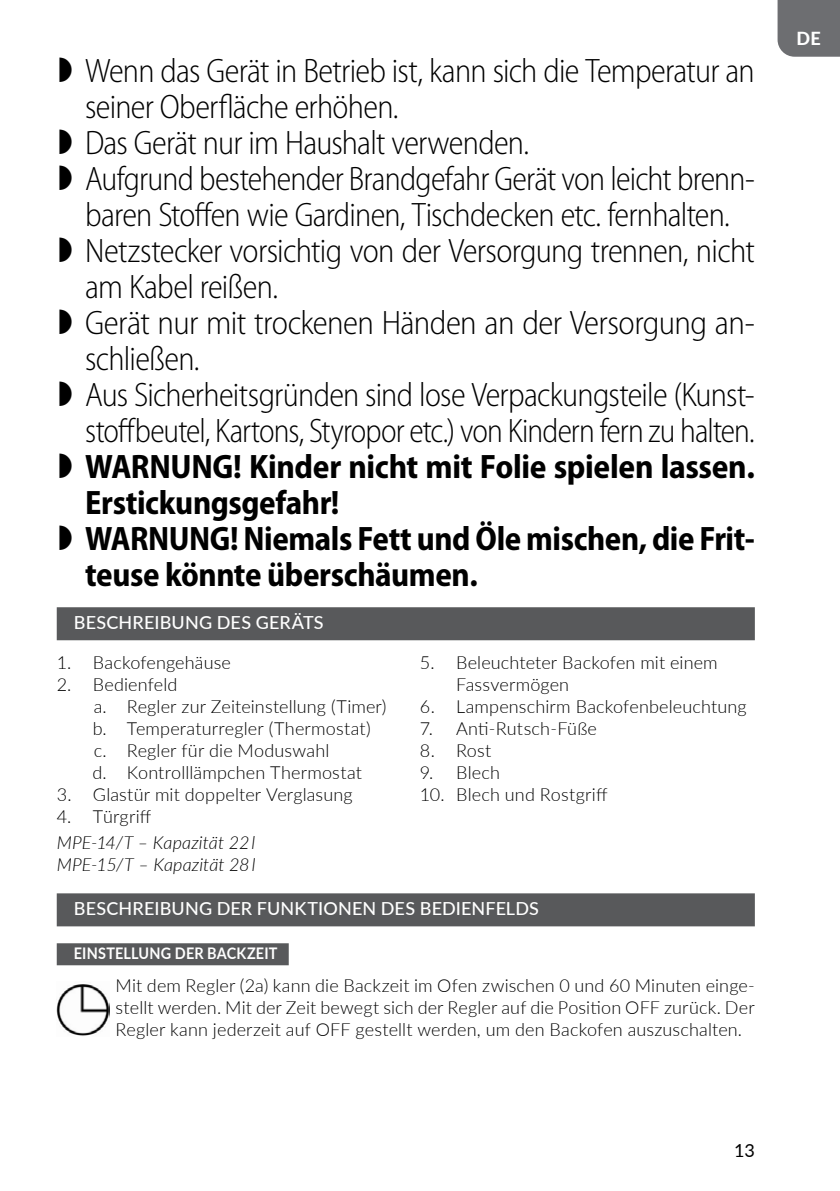
<style>
.page{position:relative;width:840px;height:1191px;background:#fff}
.page>*{position:absolute;margin:0;border:0;box-sizing:border-box;transform-origin:0 0}
.t1{font:300 semi-condensed 34px/36px "Myriad Pro";letter-spacing:-.025em;color:#000}
.t2{font:700 semi-condensed 34px/36px "Myriad Pro";letter-spacing:-.01em;color:#000}
.t3{font:300 18px/22px "Lato";letter-spacing:.01em;color:#000}
.t4{font:500 18px "Lato";letter-spacing:.01em;color:#fff}
.t5{font:italic 300 18px/22px "Lato";letter-spacing:.005em;color:#000}
.t6{font:18px "Lato";color:#000}
.t7{font:800 18px "Lato";color:#fff}
.t8{font:700 16px "Lato";letter-spacing:.015em;color:#fff;scale:.9 1}
</style>
<div class="page">
<div style="left:777px;top:0;width:62px;height:57px;background:#6d6e71"></div>
<div style="left:57px;top:607px;width:697px;height:33px;background:#58595b"></div>
<div style="left:57px;top:893px;width:697px;height:33px;background:#58595b"></div>
<div style="left:57px;top:943px;width:231px;height:22px;background:#58595b"></div>
<img style="left:57px;top:984px;width:53px;height:52px">
<p class="t1" style="left:85px;top:54px;width:671px">Wenn das Gerät in Betrieb ist, kann sich die Temperatur an seiner Oberfläche erhöhen.<br>Das Gerät nur im Haushalt verwenden.<br>Aufgrund bestehender Brandgefahr Gerät von leicht brenn&shy;baren Stoffen wie Gardinen, Tischdecken etc. fernhalten.<br>Netzstecker vorsichtig von der Versorgung trennen, nicht am Kabel reißen.<br>Gerät nur mit trockenen Händen an der Versorgung an&shy;schließen.<br>Aus Sicherheitsgründen sind lose Verpackungsteile (Kunst&shy;stoffbeutel, Kartons, Styropor etc.) von Kindern fern zu halten.</p>
<h1 class="t2" style="left:85px;top:449px;width:671px">WARNUNG! Kinder nicht mit Folie spielen lassen.<br>Erstickungsgefahr!<br>WARNUNG! Niemals Fett und Öle mischen, die Frit&shy;teuse könnte überschäumen.</h1>
<p class="t4" style="left:74px;top:609px;width:251px">BESCHREIBUNG DES GERÄTS</p>
<p class="t3" style="left:57px;top:651px;width:176px">1. Backofengehäuse</p>
<p class="t3" style="left:92px;top:673px;width:295px;text-indent:-36px">2. Bedienfeld<br>a. Regler zur Zeiteinstellung (Timer) b. Temperaturregler (Thermostat) c. Regler für die Moduswahl<br>d. Kontrolllämpchen Thermostat</p>
<p class="t3" style="left:57px;top:783px;width:297px">3. Glastür mit doppelter Verglasung</p>
<p class="t3" style="left:57px;top:805px;width:96px">4. Türgriff</p>
<p class="t3" style="left:456px;top:651px;width:263px;text-indent:-36px">5. Beleuchteter Backofen mit einem<br>Fassvermögen</p>
<p class="t3" style="left:420px;top:695px;width:328px">6. Lampenschirm Backofenbeleuchtung</p>
<p class="t3" style="left:420px;top:717px;width:178px">7. Anti-Rutsch-Füße</p>
<p class="t3" style="left:420px;top:739px;width:73px">8. Rost</p>
<p class="t3" style="left:420px;top:761px;width:81px">9. Blech</p>
<p class="t3" style="left:420px;top:783px;width:189px">10. Blech und Rostgriff</p>
<p class="t5" style="left:57px;top:831px;width:200px">MPE-14/T – Kapazität 22 l<br>MPE-15/T – Kapazität 28 l</p>
<p class="t4" style="left:74px;top:895px;width:466px">BESCHREIBUNG DER FUNKTIONEN DES BEDIENFELDS</p>
<p class="t8" style="left:74px;top:941px;width:227px">EINSTELLUNG DER BACKZEIT</p>
<p class="t3" style="left:115px;top:974px;width:640px;text-align:justify">Mit dem Regler (2a) kann die Backzeit im Ofen zwischen 0 und 60 Minuten einge&shy;stellt werden. Mit der Zeit bewegt sich der Regler auf die Position OFF zurück. Der Regler kann jederzeit auf OFF gestellt werden, um den Backofen auszuschalten.</p>
<p class="t6" style="left:733px;top:1137px;width:22px">13</p>
<p class="t7" style="left:796px;top:25px;width:26px">DE</p>
</div>
